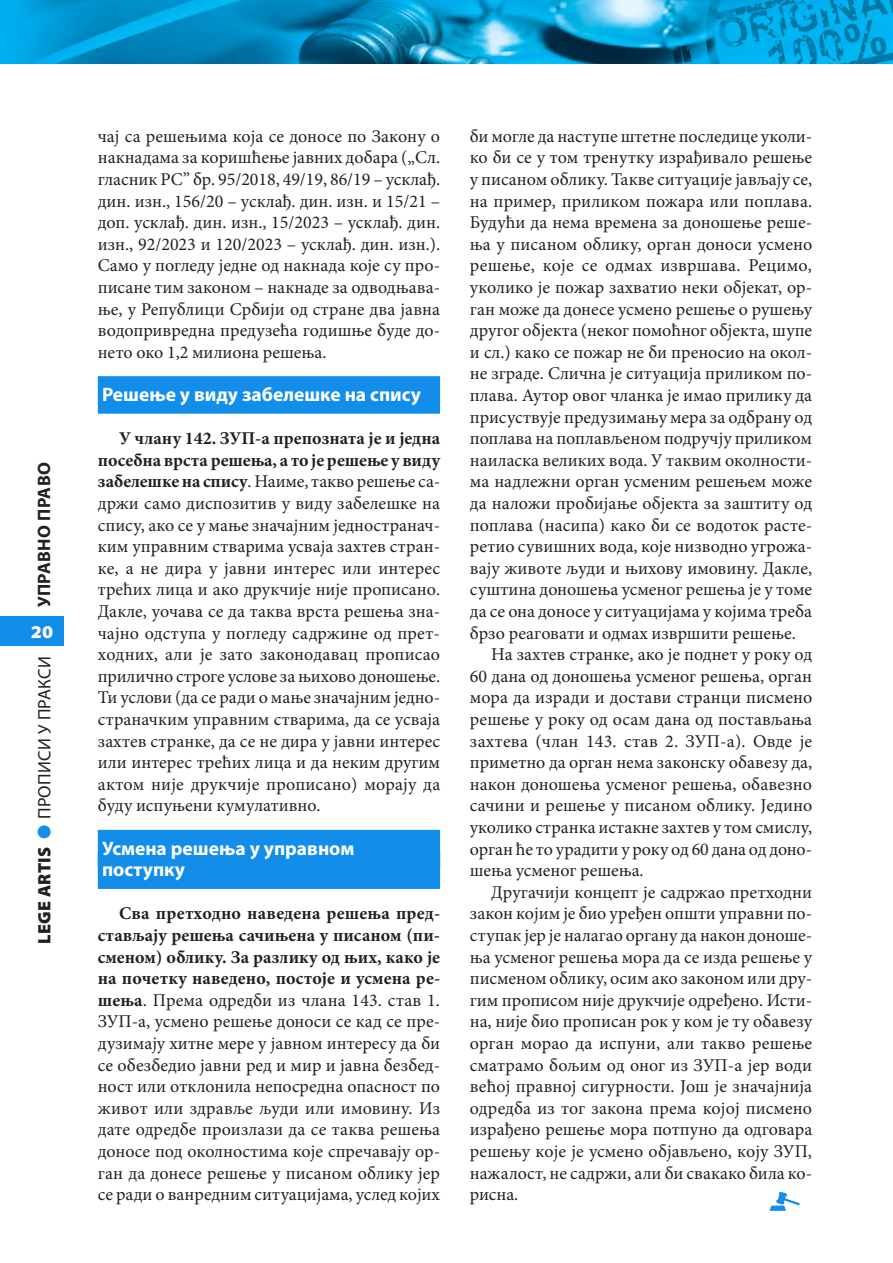
<style>
.page{position:relative;width:893px;height:1263px;background:#fff}
.page>*{position:absolute;margin:0;border:0;box-sizing:border-box;transform-origin:0 0}
.t1{font:700 19.5px/21.6px "Myriad Pro";color:#fff}
.t2{font:18px/21.6px "Minion Pro";color:#231f20;text-align:justify}
.t3{font:18px "Myriad Pro";letter-spacing:.02em;color:#231f20}
.t4{font:700 18px "Myriad Pro";letter-spacing:.02em;color:#231f20}
.t5{font:900 semi-expanded 18px "Myriad Pro";color:#fff}
.s1{font-weight:900}
.s2{color:#128dea}
.s3{font-weight:700}
</style>
<div class="page">
<img style="left:0;top:0;width:893px;height:64px">
<div style="left:0;top:617px;width:64px;height:29px;background:#128dea"></div>
<div style="left:98px;top:376px;width:342px;height:38px;background:#128dea"></div>
<div style="left:98px;top:830px;width:342px;height:37px;background:#128dea"></div>
<div style="left:98px;top:851px;width:342px;height:38px;background:#128dea"></div>
<svg style="left:770px;top:1192px;width:30px;height:19px"></svg>
<p class="t4" style="left:32px;top:607px;width:146px;rotate:-90deg">УПРАВНО ПРАВО</p>
<p class="t5" style="left:31px;top:622px;width:24px">20</p>
<p class="t3" style="left:33px;top:944px;width:289px;rotate:-90deg"><span class="s1">LEGE ARTIS</span> <span class="s2">●</span> ПРОПИСИ У ПРАКСИ</p>
<p class="t2" style="left:98px;top:125px;width:344px">чај са решењима која се доносе по Закону о накнадама за коришћење јавних добара („Сл. гласник РС” бр. 95/2018, 49/19, 86/19 – усклађ. дин. изн., 156/20 – усклађ. дин. изн. и 15/21 – доп. усклађ. дин. изн., 15/2023 – усклађ. дин. изн., 92/2023 и 120/2023 – усклађ. дин. изн.).<br>Само у погледу једне од накнада које су про&shy;писане тим законом – накнаде за одводњава&shy;ње, у Републици Србији од стране два јавна водопривредна предузећа годишње буде до&shy;нето око 1,2 милиона решења.</p>
<p class="t1" style="left:102px;top:383px;width:321px">Решење у виду забелешке на спису</p>
<p class="t2" style="left:98px;top:428px;width:344px;text-indent:21px"><span class="s3">У члану 142. ЗУП-а препозната је и једна посебна врста решења, а то је решење у виду забелешке на спису</span>. Наиме, такво решење са&shy;држи само диспозитив у виду забелешке на спису, ако се у мање значајним једностранач&shy;ким управним стварима усваја захтев стран&shy;ке, а не дира у јавни интерес или интерес трећих лица и ако друкчије није прописано.<br>Дакле, уочава се да таква врста решења зна&shy;чајно одступа у погледу садржине од прет&shy;ходних, али је зато законодавац прописао прилично строге услове за њихово доношење.<br>Ти услови (да се ради о мање значајним једно&shy;страначким управним стварима, да се усваја захтев странке, да се не дира у јавни интерес или интерес трећих лица и да неким другим актом није друкчије прописано) морају да буду испуњени кумулативно.</p>
<p class="t1" style="left:102px;top:836px;width:254px">Усмена решења у управном поступку</p>
<p class="t2" style="left:98px;top:903px;width:344px;text-indent:21px"><span class="s3">Сва претходно наведена решења пред&shy;стављају решења сачињена у писаном (пи&shy;сменом) облику. За разлику од њих, како је на почетку наведено, постоје и усмена ре&shy;шења</span>. Према одредби из члана 143. став 1.<br>ЗУП-а, усмено решење доноси се кад се пре&shy;дузимају хитне мере у јавном интересу да би се обезбедио јавни ред и мир и јавна безбед&shy;ност или отклонила непосредна опасност по живот или здравље људи или имовину. Из дате одредбе произлази да се таква решења доносе под околностима које спречавају ор&shy;ган да донесе решење у писаном облику јер се ради о ванредним ситуацијама, услед којих</p>
<p class="t2" style="left:470px;top:125px;width:344px">би могле да наступе штетне последице уколи-</p>
<p class="t2" style="left:470px;top:147px;width:344px">ко би се у том тренутку израђивало решење</p>
<p class="t2" style="left:470px;top:168px;width:344px">у писаном облику. Такве ситуације јављају се,</p>
<p class="t2" style="left:470px;top:190px;width:344px">на пример, приликом пожара или поплава.</p>
<p class="t2" style="left:470px;top:212px;width:344px">Будући да нема времена за доношење реше-</p>
<p class="t2" style="left:470px;top:233px;width:344px">ња у писаном облику, орган доноси усмено</p>
<p class="t2" style="left:470px;top:255px;width:344px">решење, које се одмах извршава. Рецимо,</p>
<p class="t2" style="left:470px;top:276px;width:344px">уколико је пожар захватио неки објекат, ор-</p>
<p class="t2" style="left:470px;top:298px;width:344px">ган може да донесе усмено решење о рушењу</p>
<p class="t2" style="left:470px;top:320px;width:344px">другог објекта (неког помоћног објекта, шупе</p>
<p class="t2" style="left:470px;top:341px;width:344px">и сл.) како се пожар не би преносио на окол-</p>
<p class="t2" style="left:470px;top:363px;width:344px">не зграде. Слична је ситуација приликом по-</p>
<p class="t2" style="left:470px;top:384px;width:344px">плава. Аутор овог чланка је имао прилику да</p>
<p class="t2" style="left:470px;top:406px;width:344px">присуствује предузимању мера за одбрану од</p>
<p class="t2" style="left:470px;top:428px;width:344px">поплава на поплављеном подручју приликом</p>
<p class="t2" style="left:470px;top:449px;width:344px">наиласка великих вода. У таквим околности-</p>
<p class="t2" style="left:470px;top:471px;width:344px">ма надлежни орган усменим решењем може</p>
<p class="t2" style="left:470px;top:492px;width:344px">да наложи пробијање објекта за заштиту од</p>
<p class="t2" style="left:470px;top:514px;width:344px">поплава (насипа) како би се водоток расте-</p>
<p class="t2" style="left:470px;top:536px;width:344px">ретио сувишних вода, које низводно угрожа-</p>
<p class="t2" style="left:470px;top:557px;width:344px">вају животе људи и њихову имовину. Дакле,</p>
<p class="t2" style="left:470px;top:579px;width:344px">суштина доношења усменог решења је у томе</p>
<p class="t2" style="left:470px;top:600px;width:344px">да се она доносе у ситуацијама у којима треба</p>
<p class="t2" style="left:470px;top:622px;width:327px">брзо реаговати и одмах извршити решење.</p>
<p class="t2" style="left:491px;top:644px;width:323px">На захтев странке, ако је поднет у року од</p>
<p class="t2" style="left:470px;top:665px;width:344px">60 дана од доношења усменог решења, орган</p>
<p class="t2" style="left:470px;top:687px;width:344px">мора да изради и достави странци писмено</p>
<p class="t2" style="left:470px;top:708px;width:344px">решење у року од осам дана од постављања</p>
<p class="t2" style="left:470px;top:730px;width:344px">захтева (члан 143. став 2. ЗУП-а). Овде је</p>
<p class="t2" style="left:470px;top:752px;width:344px">приметно да орган нема законску обавезу да,</p>
<p class="t2" style="left:470px;top:773px;width:344px">након доношења усменог решења, обавезно</p>
<p class="t2" style="left:470px;top:795px;width:344px">сачини и решење у писаном облику. Једино</p>
<p class="t2" style="left:470px;top:816px;width:344px">уколико странка истакне захтев у том смислу,</p>
<p class="t2" style="left:470px;top:838px;width:344px">орган ће то урадити у року од 60 дана од доно-</p>
<p class="t2" style="left:470px;top:860px;width:175px">шења усменог решења.</p>
<p class="t2" style="left:491px;top:881px;width:322px">Другачији концепт је садржао претходни</p>
<p class="t2" style="left:470px;top:903px;width:344px">закон којим је био уређен општи управни по-</p>
<p class="t2" style="left:470px;top:924px;width:344px">ступак јер је налагао органу да након доноше-</p>
<p class="t2" style="left:470px;top:946px;width:344px">ња усменог решења мора да се изда решење у</p>
<p class="t2" style="left:470px;top:968px;width:344px">писменом облику, осим ако законом или дру-</p>
<p class="t2" style="left:470px;top:989px;width:344px">гим прописом није друкчије одређено. Исти-</p>
<p class="t2" style="left:470px;top:1011px;width:344px">на, није био прописан рок у ком је ту обавезу</p>
<p class="t2" style="left:470px;top:1032px;width:344px">орган морао да испуни, али такво решење</p>
<p class="t2" style="left:470px;top:1054px;width:344px">сматрамо бољим од оног из ЗУП-а јер води</p>
<p class="t2" style="left:470px;top:1076px;width:344px">већој правној сигурности. Још је значајнија</p>
<p class="t2" style="left:470px;top:1097px;width:344px">одредба из тог закона према којој писмено</p>
<p class="t2" style="left:470px;top:1119px;width:344px">израђено решење мора потпуно да одговара</p>
<p class="t2" style="left:470px;top:1140px;width:344px">решењу које је усмено објављено, коју ЗУП,</p>
<p class="t2" style="left:470px;top:1162px;width:344px">нажалост, не садржи, али би свакако била ко-</p>
<p class="t2" style="left:470px;top:1184px;width:50px">рисна.</p>
</div>
